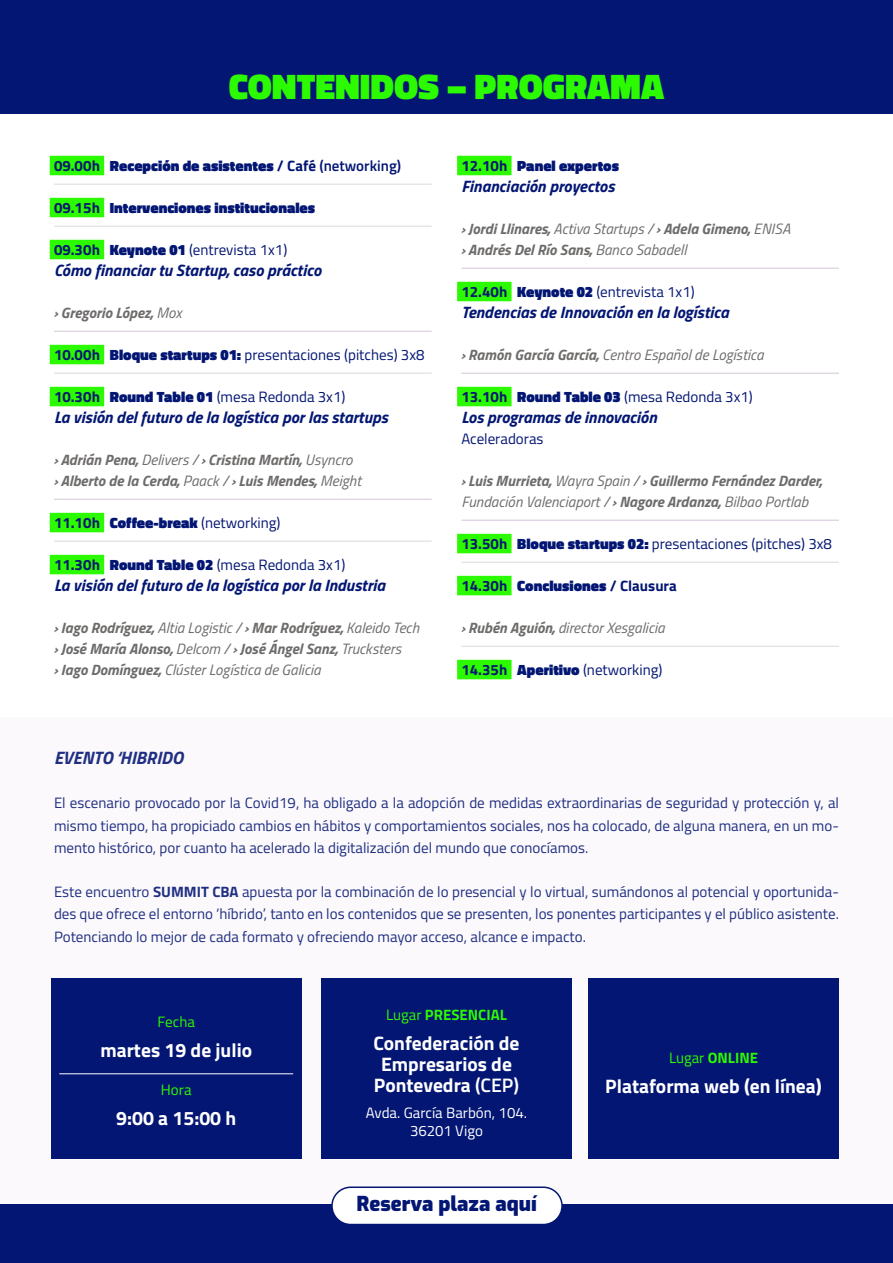
<style>
.page{position:relative;width:893px;height:1263px;background:#fff}
.page>*{position:absolute;margin:0;border:0;box-sizing:border-box;transform-origin:0 0}
.t1{font:900 36px "Cairo";color:#2cfa00}
.t2{font:900 20.4px "Exo";color:#031673}
.t3{font:700 19.5px/21px "Cairo";color:#fff;text-align:center}
.t4{font:italic 700 18px "Cairo";color:#202f82}
.t5{font:italic 700 16.5px "Cairo";color:#031673}
.t6{font:15px/22.5px "Cairo";color:#202f82;text-align:justify}
.t7{font:italic 700 15px/21px "Cairo";color:#6e6c6b}
.t8{font:15px "Cairo";color:#031673}
.t9{font:900 15px "Cairo";color:#031673}
.t10{font:italic 15px "Cairo";color:#6e6c6b}
.t11{font:15px/18px "Cairo";color:#fff;text-align:center}
.t12{font:700 15px "Cairo";color:#031673}
.t13{font:700 15px "Cairo";color:#2cfa00}
.t14{font:15px "Cairo";color:#2cfa00}
.s1{font-weight:700}
.s2{font-weight:600}
.s3{font-weight:900}
.s4{font-weight:400}
</style>
<div class="page">
<div style="left:0;top:0;width:893px;height:113px;background:#031673"></div>
<div style="left:0;top:1203px;width:893px;height:60px;background:#031673"></div>
<div style="left:0;top:717px;width:893px;height:486px;background:#fbf9fb"></div>
<div style="left:51px;top:978px;width:251px;height:181px;background:#031673"></div>
<hr style="left:59px;top:1073px;width:234px;height:1px;background:#fff">
<div style="left:321px;top:978px;width:251px;height:181px;background:#031673"></div>
<div style="left:588px;top:978px;width:251px;height:181px;background:#031673"></div>
<div style="left:50px;top:156px;width:54px;height:19px;background:#2cfa00"></div>
<hr style="left:54px;top:184px;width:378px;height:1px;background:#dadada">
<div style="left:50px;top:198px;width:54px;height:19px;background:#2cfa00"></div>
<hr style="left:54px;top:226px;width:378px;height:1px;background:#dadada">
<div style="left:50px;top:240px;width:54px;height:19px;background:#2cfa00"></div>
<hr style="left:54px;top:331px;width:378px;height:1px;background:#d4c6d8">
<div style="left:50px;top:345px;width:54px;height:19px;background:#2cfa00"></div>
<hr style="left:54px;top:373px;width:378px;height:1px;background:#dadada">
<div style="left:50px;top:387px;width:54px;height:19px;background:#2cfa00"></div>
<hr style="left:54px;top:499px;width:378px;height:1px;background:#d4c6d8">
<div style="left:50px;top:513px;width:54px;height:19px;background:#2cfa00"></div>
<hr style="left:54px;top:541px;width:378px;height:1px;background:#dadada">
<div style="left:50px;top:555px;width:54px;height:19px;background:#2cfa00"></div>
<div style="left:457px;top:156px;width:55px;height:19px;background:#2cfa00"></div>
<hr style="left:461px;top:268px;width:378px;height:1px;background:#d4c6d8">
<div style="left:457px;top:282px;width:55px;height:19px;background:#2cfa00"></div>
<hr style="left:461px;top:373px;width:378px;height:1px;background:#d4c6d8">
<div style="left:457px;top:387px;width:55px;height:19px;background:#2cfa00"></div>
<hr style="left:461px;top:520px;width:378px;height:1px;background:#d4c6d8">
<div style="left:457px;top:534px;width:55px;height:19px;background:#2cfa00"></div>
<hr style="left:461px;top:562px;width:378px;height:1px;background:#dadada">
<div style="left:457px;top:576px;width:55px;height:19px;background:#2cfa00"></div>
<hr style="left:461px;top:646px;width:378px;height:1px;background:#dadada">
<div style="left:457px;top:660px;width:55px;height:19px;background:#2cfa00"></div>
<div style="left:332px;top:1187px;width:230px;height:37px;background:#fff;border-radius:19px"></div>
<div style="left:331px;top:1186px;width:232px;height:39px;border:2px solid #031673;border-radius:19px"></div>
<h1 class="t1" style="left:229px;top:57px;width:437px">CONTENIDOS – PROGRAMA</h1>
<p class="t9" style="left:54px;top:153px;width:349px"><span class="s1">09.00h</span> Recepción de asistentes <span class="s1">/ Café</span> <span class="s2">(networking)</span></p>
<p class="t9" style="left:54px;top:195px;width:263px"><span class="s1">09.15h</span> Intervenciones institucionales</p>
<p class="t8" style="left:54px;top:239px;width:235px"><span class="s1">09.30h</span> <span class="s3">Keynote 01</span> (entrevista 1x1)</p>
<p class="t5" style="left:54px;top:255px;width:269px">Cómo financiar tu Startup, caso práctico</p>
<p class="t7" style="left:54px;top:301px;width:129px">› Gregorio López, <span class="s4">Mox</span></p>
<p class="t8" style="left:54px;top:344px;width:372px"><span class="s1">10.00h</span> <span class="s3">Bloque startups 01:</span> presentaciones (pitches) 3x8</p>
<p class="t8" style="left:54px;top:386px;width:293px"><span class="s1">10.30h</span> <span class="s3">Round Table 01</span> (mesa Redonda 3x1)</p>
<p class="t5" style="left:54px;top:402px;width:335px">La visión del futuro de la logística por las startups</p>
<p class="t7" style="left:54px;top:448px;width:309px">› Adrián Pena, <span class="s4">Delivers /</span> › Cristina Martín, <span class="s4">Usyncro<br></span>› Alberto de la Cerda, <span class="s4">Paack /</span> › Luis Mendes, <span class="s4">Meight</span></p>
<p class="t9" style="left:54px;top:510px;width:228px"><span class="s1">11.10h</span> Coffee-break <span class="s4">(networking)</span></p>
<p class="t8" style="left:54px;top:554px;width:293px"><span class="s1">11.30h</span> <span class="s3">Round Table 02</span> (mesa Redonda 3x1)</p>
<p class="t5" style="left:54px;top:570px;width:333px">La visión del futuro de la logística por la Industria</p>
<p class="t7" style="left:54px;top:616px;width:367px">› Iago Rodríguez, <span class="s4">Altia Logistic /</span> › Mar Rodríguez, <span class="s4">Kaleido Tech </span>› José María Alonso, <span class="s4">Delcom /</span> › José Ángel Sanz, <span class="s4">Trucksters<br></span>› Iago Domínguez, <span class="s4">Clúster Logística de Galicia</span></p>
<p class="t9" style="left:461px;top:153px;width:159px"><span class="s1">12.10h</span> Panel expertos</p>
<p class="t5" style="left:461px;top:171px;width:155px">Financiación proyectos</p>
<p class="t7" style="left:461px;top:217px;width:331px">› Jordi Llinares, <span class="s4">Activa Startups /</span> › Adela Gimeno, <span class="s4">ENISA </span>› Andrés Del Río Sans, <span class="s4">Banco Sabadell</span></p>
<p class="t8" style="left:461px;top:281px;width:235px"><span class="s1">12.40h</span> <span class="s3">Keynote 02</span> (entrevista 1x1)</p>
<p class="t5" style="left:461px;top:297px;width:269px">Tendencias de Innovación en la logística</p>
<p class="t10" style="left:461px;top:341px;width:304px"><span class="s1">› Ramón García García,</span> Centro Español de Logística</p>
<p class="t8" style="left:461px;top:386px;width:293px"><span class="s1">13.10h</span> <span class="s3">Round Table 03</span> (mesa Redonda 3x1)</p>
<p class="t5" style="left:461px;top:402px;width:197px">Los programas de innovación</p>
<p class="t8" style="left:461px;top:428px;width:84px">Aceleradoras</p>
<p class="t7" style="left:461px;top:469px;width:362px">› Luis Murrieta, <span class="s4">Wayra Spain /</span> › Guillermo Fernández Darder,<br><span class="s4">Fundación Valenciaport /</span> › Nagore Ardanza, <span class="s4">Bilbao Portlab</span></p>
<p class="t8" style="left:461px;top:533px;width:372px"><span class="s1">13.50h</span> <span class="s3">Bloque startups 02:</span> presentaciones (pitches) 3x8</p>
<p class="t12" style="left:461px;top:574px;width:217px">14.30h <span class="s3">Conclusiones</span> / Clausura</p>
<p class="t10" style="left:461px;top:614px;width:205px"><span class="s1">› Rubén Aguión,</span> director Xesgalicia</p>
<p class="t8" style="left:461px;top:659px;width:203px"><span class="s1">14.35h</span> <span class="s3">Aperitivo</span> (networking)</p>
<p class="t4" style="left:54px;top:741px;width:131px">EVENTO ‘HIBRIDO</p>
<p class="t6" style="left:54px;top:792px;width:786px">El escenario provocado por la Covid19, ha obligado a la adopción de medidas extraordinarias de seguridad y protección y, al mismo tiempo, ha propiciado cambios en hábitos y comportamientos sociales, nos ha colocado, de alguna manera, en un mo&shy;mento histórico, por cuanto ha acelerado la digitalización del mundo que conocíamos.</p>
<p class="t6" style="left:54px;top:880px;width:786px">Este encuentro <span class="s1">SUMMIT CBA</span> apuesta por la combinación de lo presencial y lo virtual, sumándonos al potencial y oportunida&shy;des que ofrece el entorno ‘híbrido’, tanto en los contenidos que se presenten, los ponentes participantes y el público asistente.<br>Potenciando lo mejor de cada formato y ofreciendo mayor acceso, alcance e impacto.</p>
<p class="t14" style="left:158px;top:1011px;width:39px">Fecha</p>
<h3 class="t3" style="left:100px;top:1039px;width:153px">martes 19 de julio</h3>
<p class="t14" style="left:161px;top:1079px;width:32px">Hora</p>
<h3 class="t3" style="left:116px;top:1107px;width:122px">9:00 a 15:00 h</h3>
<p class="t13" style="left:386px;top:1002px;width:122px"><span class="s4">Lugar</span> PRESENCIAL</p>
<h3 class="t3" style="left:373px;top:1032px;width:148px">Confederación de<br>Empresarios de<br>Pontevedra <span class="s2">(CEP)</span></h3>
<p class="t11" style="left:366px;top:1104px;width:163px">Avda. García Barbón, 104.<br>36201 Vigo</p>
<h2 class="t2" style="left:357px;top:1189px;width:182px">Reserva plaza aquí</h2>
<p class="t13" style="left:669px;top:1046px;width:91px"><span class="s4">Lugar</span> ONLINE</p>
<h3 class="t3" style="left:605px;top:1075px;width:218px">Plataforma web (en línea)</h3>
</div>
